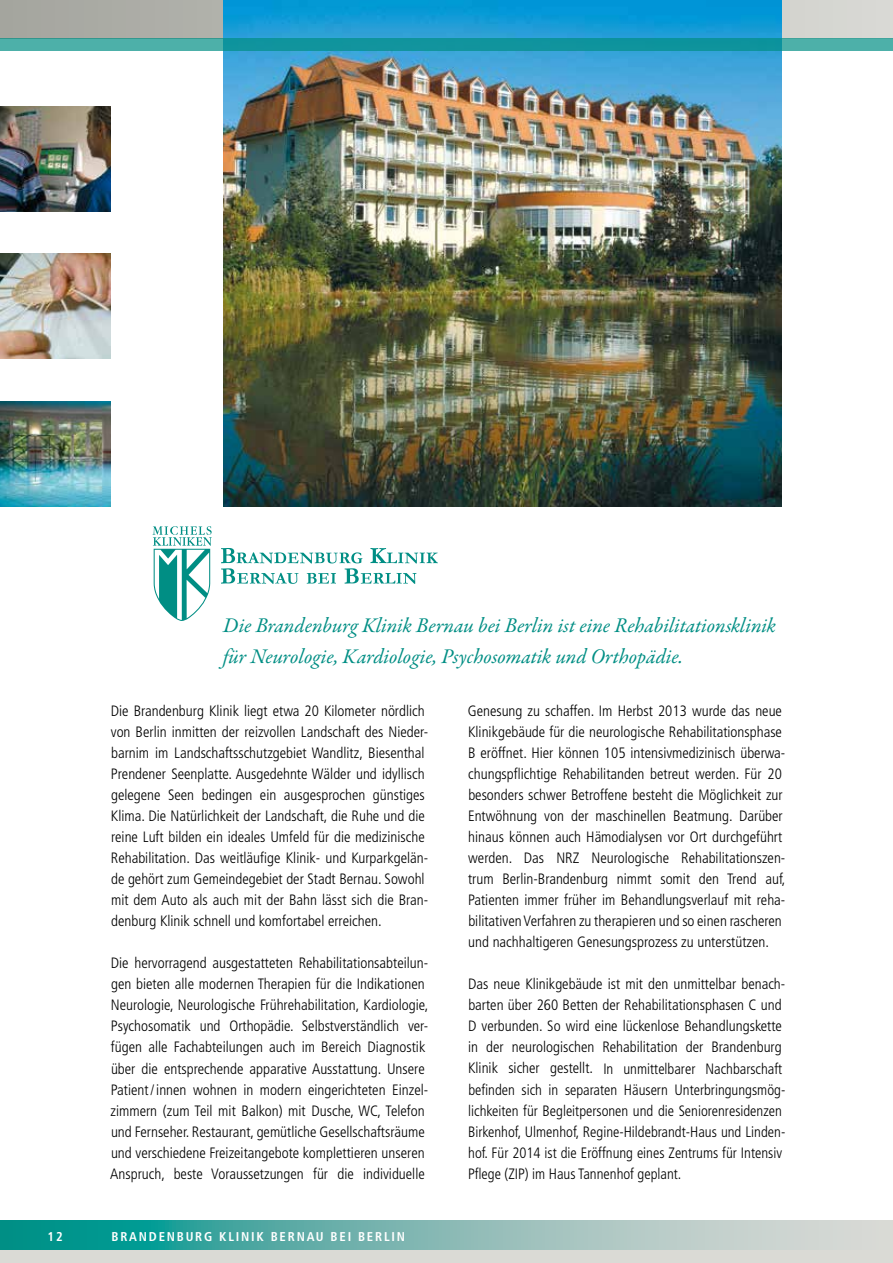
<style>
.page{position:relative;width:893px;height:1263px;background:#fff}
.page>*{position:absolute;margin:0;border:0;box-sizing:border-box;transform-origin:0 0}
.t1{font:italic 21px/31.5px "Garamond Premr Pro";color:#008e84}
.t2{font:300 condensed 15px/21px "Frutiger";color:#000}
.t3{font:700 condensed 12.75px "Frutiger";letter-spacing:.14em;color:#fff}
</style>
<div class="page">
<svg style="left:0;top:0;width:893px;height:38px;background:#b8b9b3"></svg>
<svg style="left:0;top:1221px;width:893px;height:29px;background:#78b7b2"></svg>
<div style="left:0;top:1250px;width:893px;height:13px;background:#dadad5"></div>
<img style="left:0;top:106px;width:111px;height:106px">
<img style="left:0;top:253px;width:111px;height:105px">
<img style="left:0;top:401px;width:111px;height:105px">
<img style="left:223px;top:0;width:558px;height:506px">
<svg style="left:153px;top:526px;width:59px;height:95px"></svg>
<svg style="left:221px;top:548px;width:217px;height:36px"></svg>
<svg style="left:0;top:38px;width:893px;height:13px;background:#259da0"></svg>
<h1 class="t1" style="left:223px;top:610px;width:554px">Die Brandenburg Klinik Bernau bei Berlin ist eine Rehabilitationsklinik für Neurologie, Kardiologie, Psychosomatik und Orthopädie.</h1>
<p class="t2" style="left:111px;top:700px;width:319px">Die Brandenburg Klinik liegt etwa 20 Kilometer nördlich von Berlin inmitten der reizvollen Landschaft des Nieder&shy;barnim im Landschaftsschutzgebiet Wandlitz, Biesenthal Prendener Seenplatte. Ausgedehnte Wälder und idyllisch gelegene Seen bedingen ein ausgesprochen günstiges Klima. Die Natürlichkeit der Landschaft, die Ruhe und die reine Luft bilden ein ideales Umfeld für die medizinische Rehabilitation. Das weitläufige Klinik- und Kurparkgelän&shy;de gehört zum Gemeindegebiet der Stadt Bernau. Sowohl mit dem Auto als auch mit der Bahn lässt sich die Bran&shy;denburg Klinik schnell und komfortabel erreichen.</p>
<p class="t2" style="left:110px;top:953px;width:320px">Die hervorragend ausgestatteten Rehabilitationsabteilun&shy;gen bieten alle modernen Therapien für die Indikationen Neurologie, Neurologische Frührehabilitation, Kardiologie, Psychosomatik und Orthopädie. Selbstverständlich ver&shy;fügen alle Fachabteilungen auch im Bereich Diagnostik über die entsprechende apparative Ausstattung. Unsere Patient/innen wohnen in modern eingerichteten Einzel&shy;zimmern (zum Teil mit Balkon) mit Dusche, WC, Telefon und Fernseher. Restaurant, gemütliche Gesellschaftsräume und verschiedene Freizeitangebote komplettieren unseren Anspruch, beste Voraussetzungen für die individuelle</p>
<p class="t3" style="left:48px;top:1229px;width:17px">12</p>
<p class="t3" style="left:112px;top:1229px;width:227px">BRANDENBURG KLINIK BE RNAU BEI</p>
<p class="t3" style="left:358px;top:1229px;width:48px">BE RLIN</p>
<p class="t2" style="left:468px;top:700px;width:319px">Genesung zu schaffen. Im Herbst 2013 wurde das neue Klinikgebäude für die neurologische Rehabilitationsphase B eröffnet. Hier können 105 intensivmedizinisch überwa&shy;chungspflichtige Rehabilitanden betreut werden. Für 20 besonders schwer Betroffene besteht die Möglichkeit zur Entwöhnung von der maschinellen Beatmung. Darüber hinaus können auch Hämodialysen vor Ort durchgeführt werden. Das NRZ Neurologische Rehabilitationszen&shy;trum Berlin-Brandenburg nimmt somit den Trend auf, Patienten immer früher im Behandlungsverlauf mit reha&shy;bilitativen Verfahren zu therapieren und so einen rascheren und nachhaltigeren Genesungsprozess zu unterstützen.</p>
<p class="t2" style="left:468px;top:974px;width:319px">Das neue Klinikgebäude ist mit den unmittelbar benach&shy;barten über 260 Betten der Rehabilitationsphasen C und D verbunden. So wird eine lückenlose Behandlungskette in der neurologischen Rehabilitation der Brandenburg Klinik sicher gestellt. In unmittelbarer Nachbarschaft befinden sich in separaten Häusern Unterbringungsmög&shy;lichkeiten für Begleitpersonen und die Seniorenresidenzen Birkenhof, Ulmenhof, Regine-Hildebrandt-Haus und Linden&shy;hof. Für 2014 ist die Eröffnung eines Zentrums für Intensiv Pflege (ZIP) im Haus Tannenhof geplant.</p>
</div>
